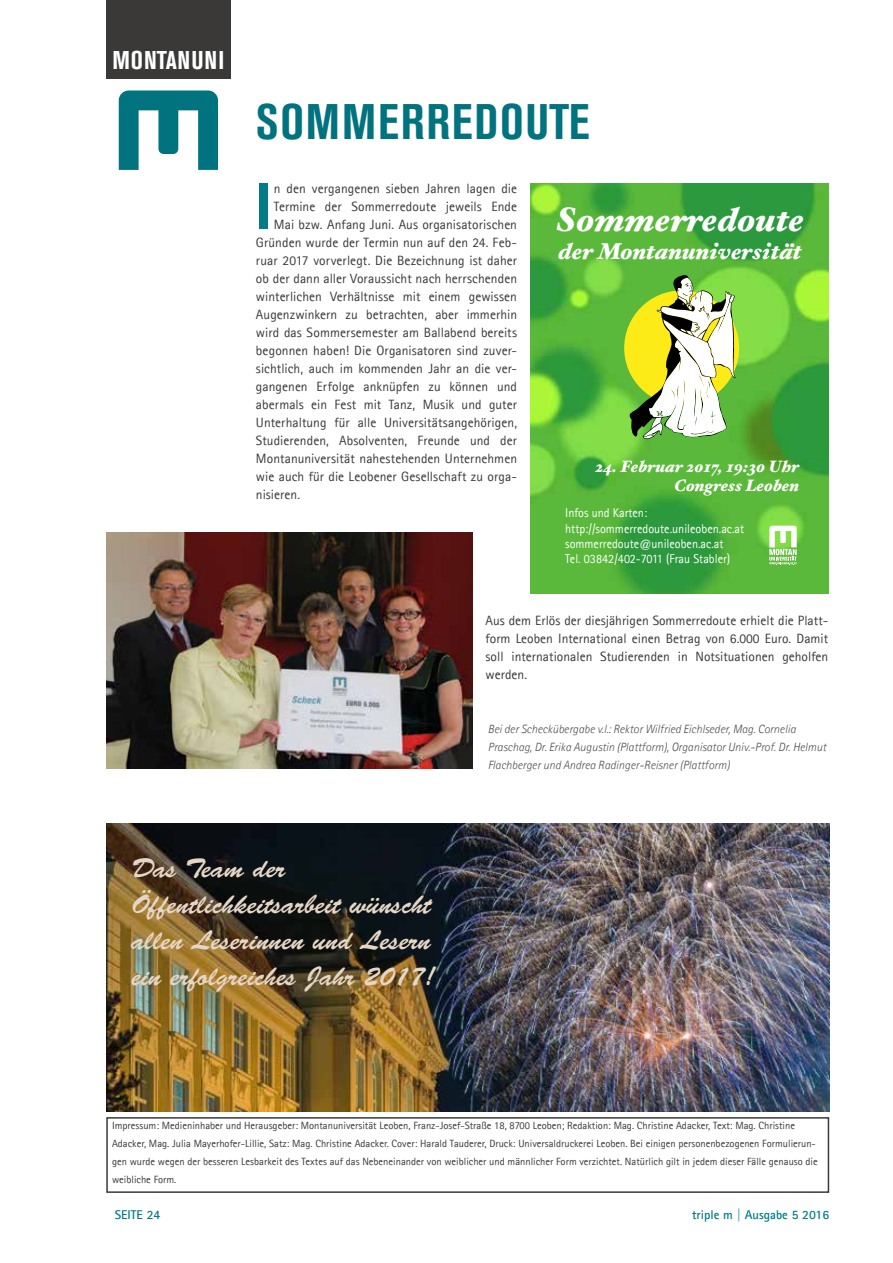
<style>
.page{position:relative;width:893px;height:1263px;background:#fff}
.page>*{position:absolute;margin:0;border:0;box-sizing:border-box;transform-origin:0 0}
.t1{font:700 condensed 64.5px "Akzidenz Grotesk BE";color:#007c88}
.t2{font:700 condensed 49.5px "Akzidenz Grotesk BE";letter-spacing:.035em;color:#00737e}
.t3{font:italic 900 33.9px "Hoefler Text";color:#fff}
.t4{font:27px/36px "Brush Script Std";color:#e6d6c6}
.t5{font:700 condensed 25.5px "Akzidenz Grotesk BE";letter-spacing:.035em;color:#fff}
.t6{font:italic 900 22.8px "Hoefler Text";color:#fff}
.t7{font:italic 900 16.5px/19.8px "Hoefler Text";color:#fff;text-align:right}
.t8{font:13.5px/18px "Agfa Rotis Sans Serif";color:#3a3938;text-align:justify}
.t9{font:12.75px/15.3px "Agfa Rotis Sans Serif";color:#fff;scale:.95 1}
.t10{font:700 12.75px "Agfa Rotis Sans Serif";color:#007c88}
.t11{font:italic 300 12px/18px "Agfa Rotis Sans Serif";color:#50504f}
.t12{font:10.5px/18px "Agfa Rotis Sans Serif";color:#3a3938}
</style>
<div class="page">
<img style="left:106px;top:532px;width:367px;height:237px">
<img style="left:531px;top:184px;width:297px;height:409px">
<div style="left:624px;top:290px;width:115px;height:115px;background:#fdeb18;border-radius:50%"></div>
<svg style="left:630px;top:275px;width:106px;height:164px"></svg>
<svg style="left:769px;top:526px;width:28px;height:39px"></svg>
<img style="left:106px;top:823px;width:723px;height:288px">
<div style="left:106px;top:0;width:124px;height:79px;background:#3a3938"></div>
<svg style="left:118px;top:90px;width:100px;height:80px"></svg>
<div style="left:106px;top:1117px;width:723px;height:76px;border:2px solid #3a3938"></div>
<h3 class="t5" style="left:112px;top:45px;width:113px">MONTANUNI</h3>
<h2 class="t2" style="left:256px;top:94px;width:335px">SOMMERREDOUTE</h2>
<h1 class="t1" style="left:256px;top:170px;width:16px">I</h1>
<p class="t8" style="left:274px;top:179px;width:245px">n den vergangenen sieben Jahren lagen die</p>
<p class="t8" style="left:274px;top:197px;width:245px">Termine der Sommerredoute jeweils Ende</p>
<p class="t8" style="left:274px;top:215px;width:245px">Mai bzw. Anfang Juni. Aus organisatorischen</p>
<p class="t8" style="left:256px;top:233px;width:263px">Gründen wurde der Termin nun auf den 24. Feb-</p>
<p class="t8" style="left:256px;top:251px;width:263px">ruar 2017 vorverlegt. Die Bezeichnung ist daher</p>
<p class="t8" style="left:256px;top:269px;width:263px">ob der dann aller Voraussicht nach herrschenden</p>
<p class="t8" style="left:256px;top:287px;width:263px">winterlichen Verhältnisse mit einem gewissen</p>
<p class="t8" style="left:256px;top:305px;width:263px">Augenzwinkern zu betrachten, aber immerhin</p>
<p class="t8" style="left:256px;top:323px;width:263px">wird das Sommersemester am Ballabend bereits</p>
<p class="t8" style="left:256px;top:341px;width:263px">begonnen haben! Die Organisatoren sind zuver-</p>
<p class="t8" style="left:256px;top:359px;width:263px">sichtlich, auch im kommenden Jahr an die ver-</p>
<p class="t8" style="left:256px;top:377px;width:263px">gangenen Erfolge anknüpfen zu können und</p>
<p class="t8" style="left:256px;top:395px;width:263px">abermals ein Fest mit Tanz, Musik und guter</p>
<p class="t8" style="left:256px;top:413px;width:263px">Unterhaltung für alle Universitätsangehörigen,</p>
<p class="t8" style="left:256px;top:431px;width:263px">Studierenden, Absolventen, Freunde und der</p>
<p class="t8" style="left:256px;top:449px;width:263px">Montanuniversität nahestehenden Unternehmen</p>
<p class="t8" style="left:256px;top:467px;width:263px">wie auch für die Leobener Gesellschaft zu orga-</p>
<p class="t8" style="left:256px;top:485px;width:46px">nisieren.</p>
<h3 class="t3" style="left:556px;top:200px;width:250px">Sommerredoute</h3>
<h3 class="t6" style="left:558px;top:237px;width:245px">der Montanuniversität</h3>
<p class="t7" style="left:595px;top:456px;width:206px">24. Februar 2017, 19:30 Uhr<br>Congress Leoben</p>
<p class="t9" style="left:565px;top:505px;width:190px">Infos und Karten: http://sommerredoute.unileoben.ac.at sommerredoute@unileoben.ac.at<br>Tel. 03842/402-7011 (Frau Stabler)</p>
<p class="t8" style="left:486px;top:611px;width:344px">Aus dem Erlös der diesjährigen Sommerredoute erhielt die Platt&shy;form Leoben International einen Betrag von 6.000 Euro. Damit soll internationalen Studierenden in Notsituationen geholfen werden.</p>
<p class="t11" style="left:488px;top:720px;width:340px">Bei der Scheckübergabe v.l.: Rektor Wilfried Eichlseder, Mag. Cornelia<br>Praschag, Dr. Erika Augustin (Plattform), Organisator Univ.-Prof. Dr. Helmut<br>Flachberger und Andrea Radinger-Reisner (Plattform)</p>
<h3 class="t4" style="left:132px;top:851px;width:305px">Das Team der<br>Öffentlichkeitsarbeit wünscht allen Leserinnen und Lesern ein erfolgreiches Jahr 2017!</h3>
<p class="t12" style="left:112px;top:1116px;width:707px">Impressum: Medieninhaber und Herausgeber: Montanuniversität Leoben, Franz-Josef-Straße 18, 8700 Leoben; Redaktion: Mag. Christine Adacker, Text: Mag. Christine Adacker, Mag. Julia Mayerhofer-Lillie, Satz: Mag. Christine Adacker. Cover: Harald Tauderer, Druck: Universaldruckerei Leoben. Bei einigen personenbezogenen Formulierun&shy;gen wurde wegen der besseren Lesbarkeit des Textes auf das Nebeneinander von weiblicher und männlicher Form verzichtet. Natürlich gilt in jedem dieser Fälle genauso die weibliche Form.</p>
<p class="t10" style="left:115px;top:1207px;width:47px">SEITE 24</p>
<p class="t10" style="left:692px;top:1207px;width:139px">triple m | Ausgabe 5 2016</p>
</div>
